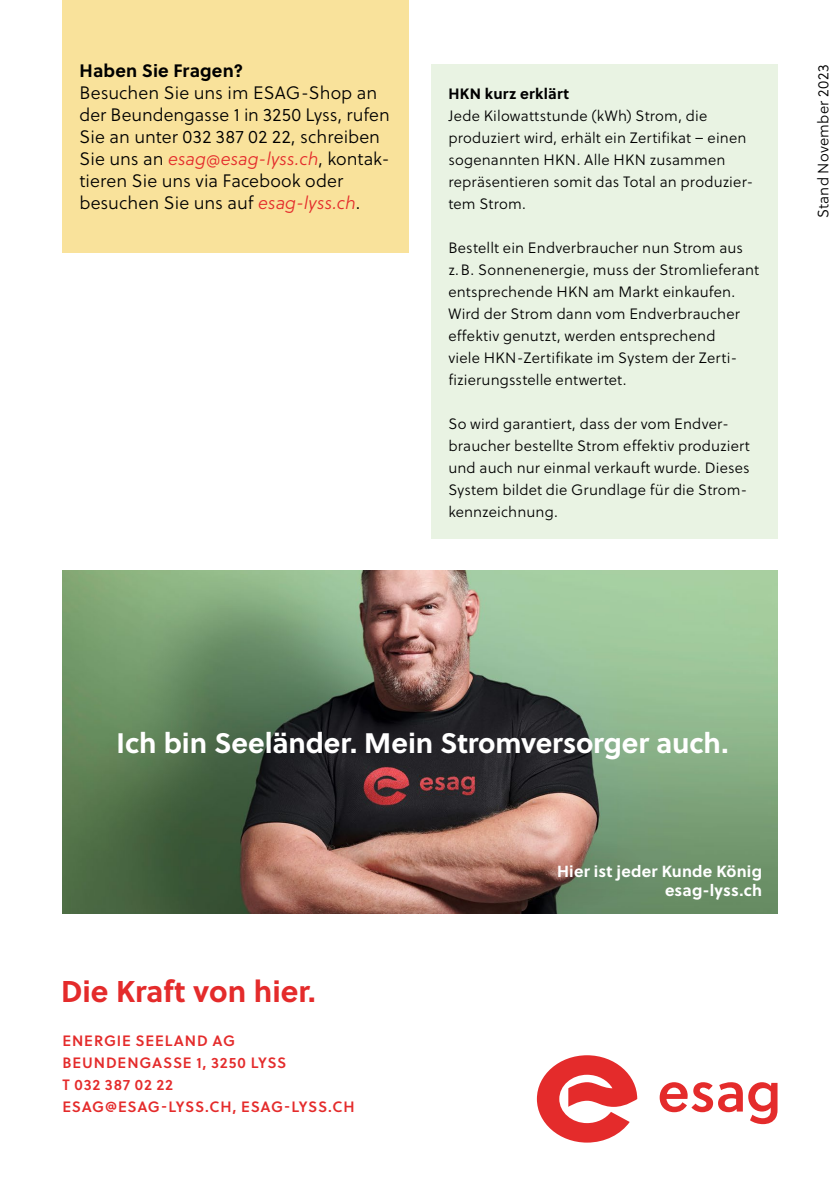
<style>
.page{position:relative;width:840px;height:1191px;background:#fff}
.page>*{position:absolute;margin:0;border:0;box-sizing:border-box;transform-origin:0 0}
.t1{font:700 30px "Soleil";color:#e42b2b}
.t2{font:700 28.2px "Soleil";letter-spacing:-.005em;color:#fff}
.t3{font:18px/22px "Soleil Lt";color:#000}
.t4{font:700 18px "Soleil";letter-spacing:.01em;color:#000}
.t5{font:700 16.2px/19.4px "Soleil";letter-spacing:.015em;color:#fff;text-align:right}
.t6{font:15px/22px "Soleil Lt";letter-spacing:.01em;color:#000}
.t7{font:15px/22px "Soleil Sb";letter-spacing:.055em;color:#e42b2b}
.t8{font:700 15px "Soleil";letter-spacing:.015em;color:#000}
.s1{font-style:italic;color:#e42b2b}
</style>
<div class="page">
<div style="left:62px;top:0;width:346px;height:99px;background:#f9e29b"></div>
<div style="left:62px;top:43px;width:346px;height:210px;background:#f9e29b"></div>
<div style="left:431px;top:65px;width:346px;height:474px;background:#e9f3e3"></div>
<img style="left:62px;top:571px;width:715px;height:342px">
<svg style="left:410px;top:830px;width:238px;height:83px;background:#8a7261"></svg>
<svg style="left:536px;top:1055px;width:101px;height:87px"></svg>
<svg style="left:659px;top:1082px;width:118px;height:42px"></svg>
<p class="t4" style="left:79px;top:57px;width:165px">Haben Sie Fragen?</p>
<p class="t3" style="left:79px;top:82px;width:312px">Besuchen Sie uns im ESAG-Shop an der Beundengasse 1 in 3250 Lyss, rufen Sie an unter 032 387 02 22, schreiben Sie uns an <span class="s1">esag@esag-lyss.ch</span>, kontak&shy;tieren Sie uns via Facebook oder besuchen Sie uns auf <span class="s1">esag-lyss.ch</span>.</p>
<p class="t8" style="left:448px;top:82px;width:122px">HKN kurz erklärt</p>
<p class="t6" style="left:448px;top:105px;width:306px">Jede Kilowattstunde (kWh) Strom, die produziert wird, erhält ein Zertifikat – einen sogenannten HKN. Alle HKN zusammen repräsentieren somit das Total an produzier&shy;tem Strom.</p>
<p class="t6" style="left:448px;top:237px;width:312px">Bestellt ein Endverbraucher nun Strom aus<br>z. B. Sonnenenergie, muss der Stromlieferant entsprechende HKN am Markt einkaufen.<br>Wird der Strom dann vom Endverbraucher effektiv genutzt, werden entsprechend<br>viele HKN-Zertifikate im System der Zerti&shy;fizierungsstelle entwertet.</p>
<p class="t6" style="left:448px;top:413px;width:303px">So wird garantiert, dass der vom Endver&shy;braucher bestellte Strom effektiv produziert und auch nur einmal verkauft wurde. Dieses System bildet die Grundlage für die Strom&shy;kennzeichnung.</p>
<p class="t6" style="left:811px;top:218px;width:155px;rotate:-90deg">Stand November 2023</p>
<h2 class="t2" style="left:116px;top:721px;width:613px">Ich bin Seeländer. Mein Stromversorger auch.</h2>
<h1 class="t1" style="left:61px;top:967px;width:256px">Die Kraft von hier.</h1>
<p class="t7" style="left:62px;top:1028px;width:293px">ENERGIE SEELAND AG<br>BEUNDENGASSE 1, 3250 LYSS<br>T 032 387 02 22<br>ESAG@ESAG-LYSS.CH, ESAG-LYSS.CH</p>
<p class="t5" style="left:556px;top:860px;width:206px">Hier ist jeder Kunde König esag-lyss.ch</p>
</div>
